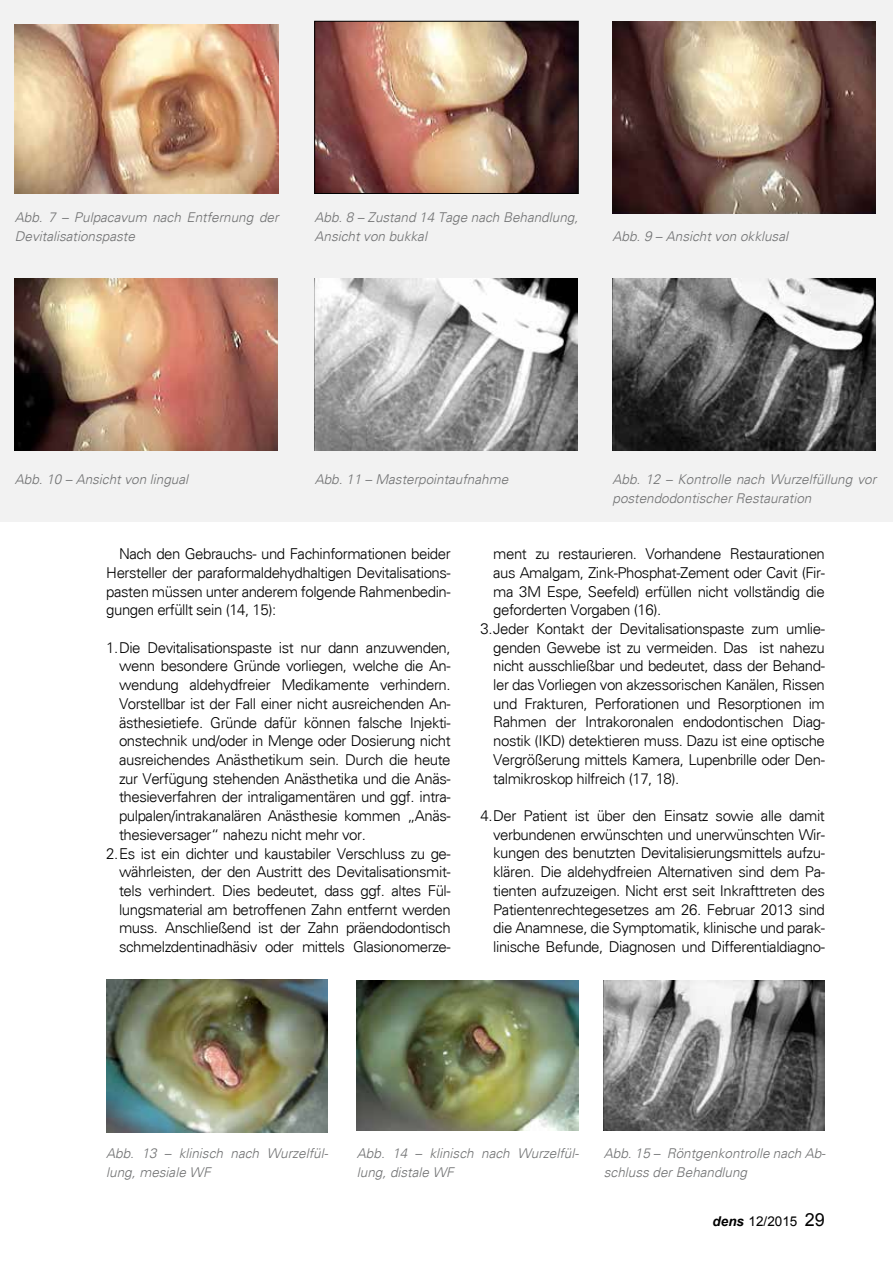
<style>
.page{position:relative;width:893px;height:1263px;background:#fff}
.page>*{position:absolute;margin:0;border:0;box-sizing:border-box;transform-origin:0 0}
.t1{font:300 15px/18.8px "Univers";letter-spacing:-.03em;color:#000;text-align:justify}
.t2{font:italic 300 13.5px/18.8px "Univers";color:#707172}
.t3{font:13.5px "Arial";color:#000}
.s1{font-weight:700;font-style:italic}
.s2{font-size:18px}
</style>
<div class="page">
<div style="left:0;top:0;width:893px;height:522px;background:#f2f2f2"></div>
<img style="left:15px;top:24px;width:264px;height:169px">
<img style="left:612px;top:21px;width:263px;height:193px">
<img style="left:316px;top:23px;width:260px;height:169px">
<div style="left:314px;top:21px;width:264px;height:173px;border:1px solid #000"></div>
<img style="left:15px;top:279px;width:263px;height:172px">
<img style="left:314px;top:279px;width:263px;height:172px">
<img style="left:612px;top:279px;width:263px;height:172px">
<img style="left:106px;top:979px;width:221px;height:153px">
<img style="left:357px;top:980px;width:221px;height:150px">
<img style="left:604px;top:980px;width:221px;height:150px">
<p class="t2" style="left:15px;top:208px;width:265px">Abb. 7 – Pulpacavum nach Entfernung der<br>Devitalisationspaste</p>
<p class="t2" style="left:314px;top:208px;width:265px">Abb. 8 – Zustand 14 Tage nach Behandlung,<br>Ansicht von bukkal</p>
<p class="t2" style="left:612px;top:227px;width:177px">Abb. 9 – Ansicht von okklusal</p>
<p class="t2" style="left:15px;top:470px;width:175px">Abb. 10 – Ansicht von lingual</p>
<p class="t2" style="left:315px;top:470px;width:195px">Abb. 11 – Masterpointaufnahme</p>
<p class="t2" style="left:612px;top:470px;width:265px">Abb. 12 – Kontrolle nach Wurzelfüllung vor postendodontischer Restauration</p>
<p class="t1" style="left:106px;top:544px;width:346px;text-indent:13px">Nach den Gebrauchs- und Fachinformationen beider Hersteller der paraformaldehydhaltigen Devitalisations&shy;pasten müssen unter anderem folgende Rahmenbedin&shy;gungen erfüllt sein (14, 15):</p>
<p class="t1" style="left:106px;top:638px;width:346px">1.Die Devitalisationspaste ist nur dann anzuwenden,</p>
<p class="t1" style="left:119px;top:657px;width:333px">wenn besondere Gründe vorliegen, welche die An-</p>
<p class="t1" style="left:119px;top:675px;width:333px">wendung aldehydfreier Medikamente verhindern.</p>
<p class="t1" style="left:119px;top:694px;width:333px">Vorstellbar ist der Fall einer nicht ausreichenden An-</p>
<p class="t1" style="left:119px;top:713px;width:333px">ästhesietiefe. Gründe dafür können falsche Injekti-</p>
<p class="t1" style="left:119px;top:731px;width:333px">onstechnik und/oder in Menge oder Dosierung nicht</p>
<p class="t1" style="left:119px;top:750px;width:333px">ausreichendes Anästhetikum sein. Durch die heute</p>
<p class="t1" style="left:119px;top:769px;width:333px">zur Verfügung stehenden Anästhetika und die Anäs-</p>
<p class="t1" style="left:119px;top:788px;width:333px">thesieverfahren der intraligamentären und ggf. intra-</p>
<p class="t1" style="left:119px;top:806px;width:333px">pulpalen/intrakanalären Anästhesie kommen „Anäs-</p>
<p class="t1" style="left:119px;top:825px;width:248px">thesieversager“ nahezu nicht mehr vor.</p>
<p class="t1" style="left:106px;top:844px;width:346px">2.Es ist ein dichter und kaustabiler Verschluss zu ge-</p>
<p class="t1" style="left:119px;top:862px;width:333px">währleisten, der den Austritt des Devitalisationsmit-</p>
<p class="t1" style="left:119px;top:881px;width:333px">tels verhindert. Dies bedeutet, dass ggf. altes Fül-</p>
<p class="t1" style="left:119px;top:900px;width:333px">lungsmaterial am betroffenen Zahn entfernt werden</p>
<p class="t1" style="left:119px;top:919px;width:333px">muss. Anschließend ist der Zahn präendodontisch</p>
<p class="t1" style="left:119px;top:937px;width:333px">schmelzdentinadhäsiv oder mittels Glasionomerze-</p>
<p class="t1" style="left:493px;top:544px;width:333px">ment zu restaurieren. Vorhandene Restaurationen</p>
<p class="t1" style="left:493px;top:563px;width:333px">aus Amalgam, Zink-Phosphat-Zement oder Cavit (Fir-</p>
<p class="t1" style="left:493px;top:582px;width:333px">ma 3M Espe, Seefeld) erfüllen nicht vollständig die</p>
<p class="t1" style="left:493px;top:600px;width:169px">geforderten Vorgaben (16).</p>
<p class="t1" style="left:480px;top:619px;width:346px">3.Jeder Kontakt der Devitalisationspaste zum umlie-</p>
<p class="t1" style="left:493px;top:638px;width:333px">genden Gewebe ist zu vermeiden. Das ist nahezu</p>
<p class="t1" style="left:493px;top:657px;width:333px">nicht ausschließbar und bedeutet, dass der Behand-</p>
<p class="t1" style="left:493px;top:675px;width:333px">ler das Vorliegen von akzessorischen Kanälen, Rissen</p>
<p class="t1" style="left:493px;top:694px;width:333px">und Frakturen, Perforationen und Resorptionen im</p>
<p class="t1" style="left:493px;top:713px;width:333px">Rahmen der Intrakoronalen endodontischen Diag-</p>
<p class="t1" style="left:493px;top:731px;width:333px">nostik (IKD) detektieren muss. Dazu ist eine optische</p>
<p class="t1" style="left:493px;top:750px;width:333px">Vergrößerung mittels Kamera, Lupenbrille oder Den-</p>
<p class="t1" style="left:493px;top:769px;width:188px">talmikroskop hilfreich (17, 18).</p>
<p class="t1" style="left:493px;top:806px;width:333px;text-indent:-13px">4.Der Patient ist über den Einsatz sowie alle damit verbundenen erwünschten und unerwünschten Wir&shy;kungen des benutzten Devitalisierungsmittels aufzu&shy;klären. Die aldehydfreien Alternativen sind dem Pa&shy;tienten aufzuzeigen. Nicht erst seit Inkrafttreten des Patientenrechtegesetzes am 26. Februar 2013 sind die Anamnese, die Symptomatik, klinische und parak&shy;linische Befunde, Diagnosen und Differentialdiagno-</p>
<p class="t2" style="left:106px;top:1144px;width:223px">Abb. 13 – klinisch nach Wurzelfül&shy;lung, mesiale WF</p>
<p class="t2" style="left:357px;top:1144px;width:223px">Abb. 14 – klinisch nach Wurzelfül&shy;lung, distale WF</p>
<p class="t2" style="left:604px;top:1144px;width:223px">Abb. 15 – Röntgenkontrolle nach Ab&shy;schluss der Behandlung</p>
<p class="t3" style="left:713px;top:1212px;width:114px"><span class="s1">dens</span> 12/2015 <span class="s2">29</span></p>
</div>
